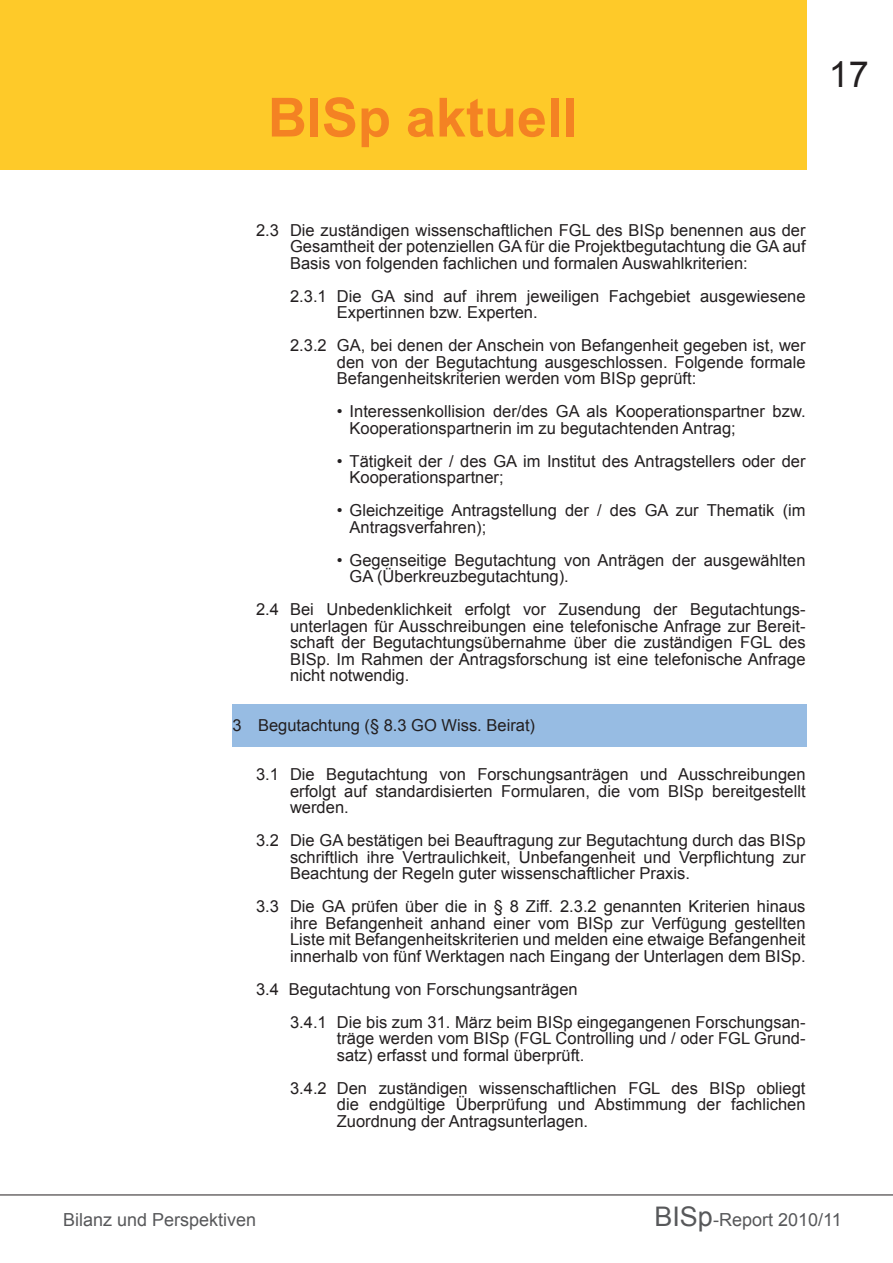
<style>
.page{position:relative;width:893px;height:1263px;background:#fff}
.page>*{position:absolute;margin:0;border:0;box-sizing:border-box;transform-origin:0 0}
.t1{font:700 54px "Arial";color:#f48223}
.t2{font:36px "Arial";color:#231f20}
.t3{font:18px "Arial";color:#57585a}
.Fließtext{font:16.5px/16.5px "Arial";color:#231f20;text-align:justify}
.Aufzählung_Punkte{font:16.5px/16.5px "Arial";color:#231f20}
.s1{font-size:27px}
</style>
<div class="page">
<div style="left:0;top:0;width:807px;height:169px;background:#feca29"></div>
<hr style="left:0;top:1194px;width:893px;height:1px;background:#231f20">
<div style="left:233px;top:704px;width:574px;height:43px;background:#97bce3"></div>
<h1 class="t1" style="left:268px;top:82px;width:311px">BISp aktuell</h1>
<h2 class="t2" style="left:829px;top:51px;width:42px">17</h2>
<p class="Fließtext" style="left:290px;top:222px;width:517px;text-indent:-34px">2.3 Die zuständigen wissenschaftlichen FGL des BISp benennen aus der Gesamtheit der potenziellen GA für die Projektbegutachtung die GA auf Basis von folgenden fachlichen und formalen Auswahlkriterien:</p>
<p class="Fließtext" style="left:337px;top:288px;width:470px;text-indent:-47px">2.3.1 Die GA sind auf ihrem jeweiligen Fachgebiet ausgewiesene<br>Expertinnen bzw. Experten.</p>
<p class="Fließtext" style="left:337px;top:337px;width:470px;text-indent:-47px">2.3.2 GA, bei denen der Anschein von Befangenheit gegeben ist, wer den von der Begutachtung ausgeschlossen. Folgende formale Befangenheitskriterien werden vom BISp geprüft:</p>
<p class="Aufzählung_Punkte" style="left:350px;top:403px;width:457px;text-indent:-13px">• Interessenkollision der/des GA als Kooperationspartner bzw.<br>Kooperationspartnerin im zu begutachtenden Antrag;</p>
<p class="Aufzählung_Punkte" style="left:350px;top:453px;width:457px;text-indent:-13px">• Tätigkeit der / des GA im Institut des Antragstellers oder der<br>Kooperationspartner;</p>
<p class="Aufzählung_Punkte" style="left:350px;top:502px;width:457px;text-indent:-13px">• Gleichzeitige Antragstellung der / des GA zur Thematik (im<br>Antragsverfahren);</p>
<p class="Aufzählung_Punkte" style="left:350px;top:552px;width:457px;text-indent:-13px">• Gegenseitige Begutachtung von Anträgen der ausgewählten<br>GA (Überkreuzbegutachtung).</p>
<p class="Fließtext" style="left:290px;top:601px;width:517px;text-indent:-34px">2.4 Bei Unbedenklichkeit erfolgt vor Zusendung der Begutachtungs&shy;unterlagen für Ausschreibungen eine telefonische Anfrage zur Bereit&shy;schaft der Begutachtungsübernahme über die zuständigen FGL des BISp. Im Rahmen der Antragsforschung ist eine telefonische Anfrage nicht notwendig.</p>
<p class="Fließtext" style="left:233px;top:717px;width:304px">3 Begutachtung (§ 8.3 GO Wiss. Beirat)</p>
<p class="Fließtext" style="left:290px;top:766px;width:517px;text-indent:-34px">3.1 Die Begutachtung von Forschungsanträgen und Ausschreibungen erfolgt auf standardisierten Formularen, die vom BISp bereitgestellt werden.</p>
<p class="Fließtext" style="left:290px;top:832px;width:517px;text-indent:-34px">3.2 Die GA bestätigen bei Beauftragung zur Begutachtung durch das BISp schriftlich ihre Vertraulichkeit, Unbefangenheit und Verpflichtung zur Beachtung der Regeln guter wissenschaftlicher Praxis.</p>
<p class="Fließtext" style="left:290px;top:898px;width:517px;text-indent:-34px">3.3 Die GA prüfen über die in § 8 Ziff. 2.3.2 genannten Kriterien hinaus ihre Befangenheit anhand einer vom BISp zur Verfügung gestellten Liste mit Befangenheitskriterien und melden eine etwaige Befangenheit innerhalb von fünf Werktagen nach Eingang der Unterlagen dem BISp.</p>
<p class="Fließtext" style="left:256px;top:981px;width:323px">3.4 Begutachtung von Forschungsanträgen</p>
<p class="Fließtext" style="left:337px;top:1014px;width:470px;text-indent:-47px">3.4.1 Die bis zum 31. März beim BISp eingegangenen Forschungsan&shy;träge werden vom BISp (FGL Controlling und / oder FGL Grund&shy;satz) erfasst und formal überprüft.</p>
<p class="Fließtext" style="left:337px;top:1080px;width:470px;text-indent:-47px">3.4.2 Den zuständigen wissenschaftlichen FGL des BISp obliegt die endgültige Überprüfung und Abstimmung der fachlichen Zuordnung der Antragsunterlagen.</p>
<p class="t3" style="left:63px;top:1207px;width:195px">Bilanz und Perspektiven</p>
<p class="t3" style="left:654px;top:1207px;width:189px"><span class="s1">BISp</span>-Report 2010/11</p>
</div>
